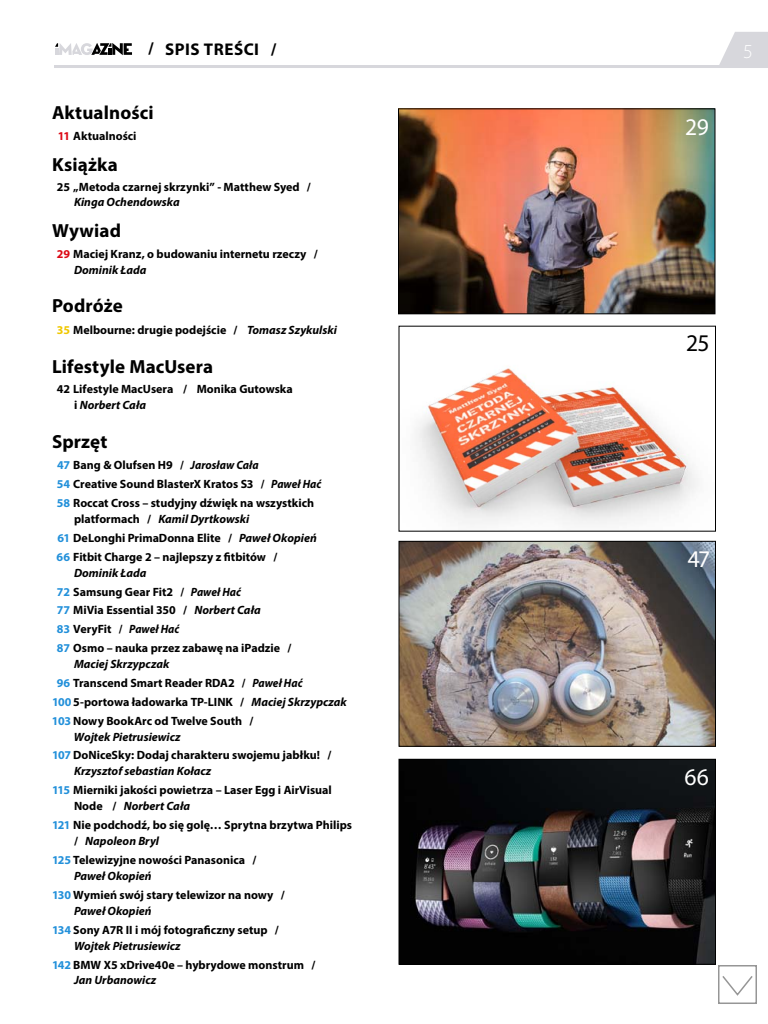
<style>
.page{position:relative;width:768px;height:1024px;background:#fff}
.page>*{position:absolute;margin:0;border:0;box-sizing:border-box;transform-origin:0 0}
.t1{font:24px "Myriad Pro";color:#fff}
.t2{font:24px "Myriad Pro";color:#000}
.t3{font:300 20px "Myriad Pro";color:#fff}
.t4{font:700 19px "Myriad Pro";letter-spacing:.005em;color:#000}
.t5{font:700 17px "Myriad Pro";letter-spacing:.03em;color:#000}
.t6{font:700 12px/18.8px "Myriad Pro";color:#000}
.t7{font:italic 700 12px "Myriad Pro";color:#000}
.s1{color:#dc0915}
.s2{font-style:italic}
.s3{color:#f0c800}
.s4{color:#2290da}
</style>
<div class="page">
<svg style="left:55px;top:43px;width:77px;height:12px"></svg>
<svg style="left:719px;top:32px;width:49px;height:33px"></svg>
<hr style="left:54px;top:65px;width:714px;height:3px;background:#d7d7dc">
<svg style="left:718px;top:965px;width:39px;height:39px"></svg>
<img style="left:416px;top:368px;width:282px;height:156px">
<img style="left:400px;top:110px;width:314px;height:202px">
<div style="left:398px;top:108px;width:318px;height:206px;border:1px solid #000"></div>
<img style="left:401px;top:761px;width:313px;height:202px">
<div style="left:399px;top:759px;width:317px;height:206px;border:1px solid #000"></div>
<img style="left:401px;top:543px;width:313px;height:202px">
<div style="left:399px;top:541px;width:317px;height:206px;border:1px solid #000"></div>
<h3 class="t5" style="left:148px;top:43px;width:130px">/ SPIS TREŚCI /</h3>
<h2 class="t3" style="left:743px;top:43px;width:11px">5</h2>
<h3 class="t4" style="left:52px;top:105px;width:103px">Aktualności</h3>
<p class="t6" style="left:58px;top:127px;width:80px"><span class="s1">11</span> Aktualności</p>
<h3 class="t4" style="left:52px;top:157px;width:67px">Książka</h3>
<p class="t6" style="left:57px;top:179px;width:256px">25 „Metoda czarnej skrzynki” - Matthew Syed /</p>
<p class="t7" style="left:74px;top:198px;width:107px">Kinga Ochendowska</p>
<h3 class="t4" style="left:52px;top:224px;width:71px">Wywiad</h3>
<p class="t6" style="left:74px;top:247px;width:245px;line-height:16px;text-indent:-17px"><span class="s1">29</span> Maciej Kranz, o budowaniu internetu rzeczy /<br><span class="s2">Dominik Łada</span></p>
<h3 class="t4" style="left:52px;top:299px;width:72px">Podróże</h3>
<p class="t6" style="left:57px;top:321px;width:282px"><span class="s3">35</span> Melbourne: drugie podejście / <span class="s2">Tomasz Szykulski</span></p>
<h3 class="t4" style="left:52px;top:359px;width:163px">Lifestyle MacUsera</h3>
<p class="t6" style="left:74px;top:382px;width:220px;line-height:16px;text-indent:-17px">42 Lifestyle MacUsera / Monika Gutowska i <span class="s2">Norbert Cała</span></p>
<h3 class="t4" style="left:52px;top:434px;width:57px">Sprzęt</h3>
<p class="t6" style="left:57px;top:457px;width:266px"><span class="s4">47</span> Bang &amp; Olufsen H9 / <span class="s2">Jarosław Cała<br></span><span class="s4">54</span> Creative Sound BlasterX Kratos S3 / <span class="s2">Paweł Hać<br></span><span class="s4">58</span> Roccat Cross – studyjny dźwięk na wszystkich</p>
<p class="t6" style="left:57px;top:511px;width:262px;text-indent:17px">platformach / <span class="s2">Kamil Dyrtkowski<br></span><span class="s4">61</span> DeLonghi PrimaDonna Elite / <span class="s2">Paweł Okopień<br></span><span class="s4">66</span> Fitbit Charge 2 – najlepszy z fitbitów /</p>
<p class="t6" style="left:57px;top:564px;width:236px;text-indent:17px"><span class="s2">Dominik Łada<br></span><span class="s4">72</span> Samsung Gear Fit2 / <span class="s2">Paweł Hać<br></span><span class="s4">77</span> MiVia Essential 350 / <span class="s2">Norbert Cała<br></span><span class="s4">83</span> VeryFit / <span class="s2">Paweł Hać<br></span><span class="s4">87</span> Osmo – nauka przez zabawę na iPadzie /</p>
<p class="t7" style="left:74px;top:660px;width:97px">Maciej Skrzypczak</p>
<p class="t6" style="left:57px;top:674px;width:247px"><span class="s4">96</span> Transcend Smart Reader RDA2 / <span class="s2">Paweł Hać</span></p>
<p class="t6" style="left:52px;top:693px;width:296px"><span class="s4">100</span> 5-portowa ładowarka TP-LINK / <span class="s2">Maciej Skrzypczak</span></p>
<p class="t6" style="left:52px;top:712px;width:203px"><span class="s4">103</span> Nowy BookArc od Twelve South /</p>
<p class="t6" style="left:52px;top:728px;width:281px;text-indent:22px"><span class="s2">Wojtek Pietrusiewicz<br></span><span class="s4">107</span> DoNiceSky: Dodaj charakteru swojemu jabłku! /</p>
<p class="t6" style="left:52px;top:763px;width:281px;text-indent:22px"><span class="s2">Krzysztof sebastian Kołacz<br></span><span class="s4">115</span> Mierniki jakości powietrza – Laser Egg i AirVisual</p>
<p class="t6" style="left:52px;top:798px;width:302px;text-indent:22px">Node / <span class="s2">Norbert Cała<br></span><span class="s4">121</span> Nie podchodź, bo się golę… Sprytna brzytwa Philips</p>
<p class="t6" style="left:52px;top:833px;width:206px;text-indent:22px">/ <span class="s2">Napoleon Bryl<br></span><span class="s4">125</span> Telewizyjne nowości Panasonica /</p>
<p class="t6" style="left:52px;top:867px;width:234px;text-indent:22px"><span class="s2">Paweł Okopień<br></span><span class="s4">130</span> Wymień swój stary telewizor na nowy /</p>
<p class="t6" style="left:52px;top:902px;width:228px;text-indent:22px"><span class="s2">Paweł Okopień<br></span><span class="s4">134</span> Sony A7R II i mój fotograficzny setup /</p>
<p class="t6" style="left:52px;top:937px;width:265px;text-indent:22px"><span class="s2">Wojtek Pietrusiewicz<br></span><span class="s4">142</span> BMW X5 xDrive40e – hybrydowe monstrum /</p>
<p class="t7" style="left:74px;top:976px;width:84px">Jan Urbanowicz</p>
<h1 class="t1" style="left:686px;top:118px;width:24px">29</h1>
<h1 class="t2" style="left:687px;top:334px;width:23px">25</h1>
<h1 class="t1" style="left:688px;top:550px;width:23px">47</h1>
<h1 class="t1" style="left:684px;top:768px;width:26px">66</h1>
</div>
